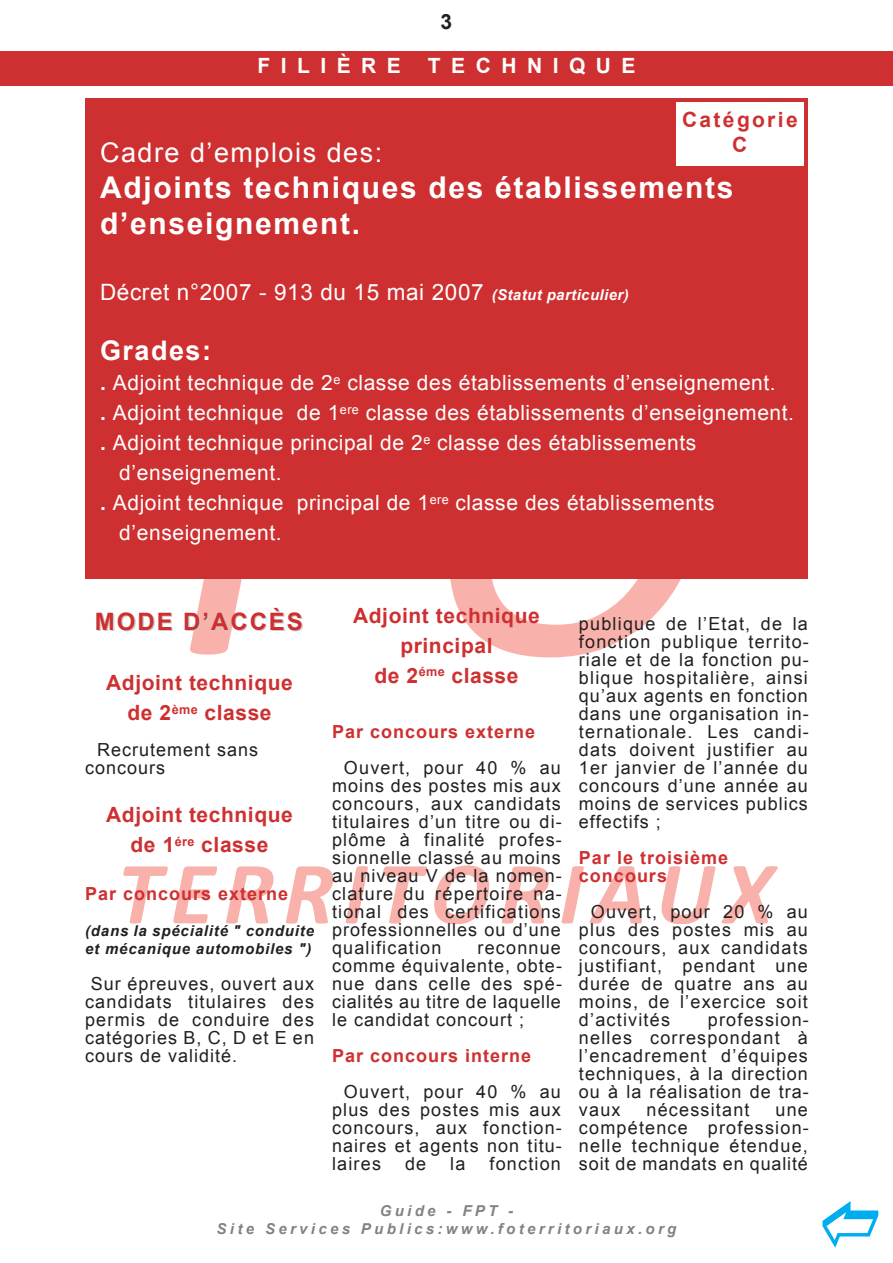
<style>
.page{position:relative;width:893px;height:1263px;background:#fff}
.page>*{position:absolute;margin:0;border:0;box-sizing:border-box;transform-origin:0 0}
.t1{font:700 30px/36px "Arial";letter-spacing:.055em;color:#fff}
.t2{font:27px "Arial";letter-spacing:.055em;color:#fff}
.t3{font:700 27px "Arial";color:#fff}
.t4{font:700 24px "Arial";letter-spacing:.08em;color:#ce3031}
.t5{font:22.5px "Arial";letter-spacing:.03em;color:#fff}
.t6{font:21px "Arial";letter-spacing:.03em;color:#fff}
.t7{font:700 21px/30px "Arial";letter-spacing:.03em;color:#ce3031;text-align:center}
.t8{font:700 21px "Arial";letter-spacing:.5em;color:#fff}
.t9{font:700 21px "Arial";color:#231f20}
.t10{font:18px/18px "Arial";letter-spacing:.06em;color:#231f20;text-align:justify}
.t11{font:700 18px/18px "Arial";letter-spacing:.055em;color:#ce3031}
.t12{font:italic 700 15px/18px "Arial";letter-spacing:.22em;color:#808285;text-align:center}
.t13{font:italic 700 15px/18px "Arial";letter-spacing:.055em;color:#231f20}
.s1{font-weight:700;font-style:italic;font-size:15px}
.s2{font-weight:700}
</style>
<div class="page">
<div style="left:0;top:51px;width:893px;height:34px;background:#ce3031"></div>
<svg style="left:190px;top:578px;width:519px;height:79px"></svg>
<svg style="left:123px;top:866px;width:210px;height:57px"></svg>
<div style="left:85px;top:98px;width:723px;height:480px;background:#ce3031"></div>
<div style="left:676px;top:102px;width:128px;height:64px;background:#fff"></div>
<p class="t9" style="left:441px;top:10px;width:13px">3</p>
<p class="t8" style="left:257px;top:54px;width:145px">fILIèRE</p>
<p class="t8" style="left:428px;top:54px;width:209px">TEcHNIQUE</p>
<p class="t7" style="left:682px;top:107px;width:117px;line-height:25.2px">catégorie c</p>
<h2 class="t2" style="left:100px;top:138px;width:284px">Cadre d’emplois des:</h2>
<h1 class="t1" style="left:100px;top:170px;width:635px">adjoints techniques des établissements d’enseignement.</h1>
<p class="t5" style="left:100px;top:280px;width:530px">décret n°2007 - 913 du 15 mai 2007 <span class="s1">(Statut particulier)</span></p>
<h2 class="t3" style="left:100px;top:336px;width:113px">Grades:</h2>
<p class="t6" style="left:100px;top:371px;width:677px"><span class="s2">.</span> Adjoint technique de 2<sup>e</sup> classe des établissements d’enseignement.</p>
<p class="t6" style="left:100px;top:401px;width:696px"><span class="s2">.</span> Adjoint technique de 1<sup>ere</sup> classe des établissements d’enseignement.</p>
<p class="t6" style="left:100px;top:431px;width:598px"><span class="s2">.</span> Adjoint technique principal de 2<sup>e</sup> classe des établissements</p>
<p class="t6" style="left:119px;top:461px;width:164px">d’enseignement.</p>
<p class="t6" style="left:100px;top:491px;width:616px"><span class="s2">.</span> Adjoint technique principal de 1<sup>ere</sup> classe des établissements</p>
<p class="t6" style="left:119px;top:521px;width:164px">d’enseignement.</p>
<h3 class="t4" style="left:95px;top:608px;width:209px">ModE d’accès</h3>
<p class="t7" style="left:106px;top:668px;width:188px">adjoint technique de 2<sup>ème</sup> classe</p>
<p class="t10" style="left:85px;top:741px;width:175px;text-indent:12px">Recrutement sans concours</p>
<p class="t7" style="left:106px;top:800px;width:188px">adjoint technique de 1<sup>ére</sup> classe</p>
<p class="t11" style="left:85px;top:885px;width:205px">Par concours externe</p>
<p class="t13" style="left:85px;top:922px;width:230px">(dans la spécialité " conduite et mécanique automobiles ")</p>
<p class="t10" style="left:85px;top:975px;width:230px;text-indent:6px">sur épreuves, ouvert aux candidats titulaires des permis de conduire des catégories B, C, d et E en cours de validité.</p>
<p class="t7" style="left:353px;top:600px;width:188px">adjoint technique principal<br>de 2<sup>éme</sup> classe</p>
<p class="t11" style="left:332px;top:723px;width:205px">Par concours externe</p>
<p class="t10" style="left:332px;top:759px;width:231px;text-indent:12px">Ouvert, pour 40 % au moins des postes mis aux concours, aux candidats titulaires d’un titre ou di&shy;plôme à finalité profes&shy;sionnelle classé au moins au niveau V de la nomen&shy;clature du répertoire na&shy;tional des certifications professionnelles ou d’une qualification</p>
<p class="t10" style="left:332px;top:939px;width:231px;text-indent:145px">reconnue comme équivalente, obte&shy;nue dans celle des spé&shy;cialités au titre de laquelle le candidat concourt ;</p>
<p class="t11" style="left:332px;top:1047px;width:201px">Par concours interne</p>
<p class="t10" style="left:332px;top:1083px;width:231px;text-indent:12px">Ouvert, pour 40 % au plus des postes mis aux concours, aux fonction&shy;naires et agents non titu&shy;laires</p>
<p class="t10" style="left:405px;top:1155px;width:23px">de</p>
<p class="t10" style="left:450px;top:1155px;width:17px">la</p>
<p class="t10" style="left:489px;top:1155px;width:73px">fonction</p>
<p class="t10" style="left:579px;top:615px;width:231px">publique de l’Etat, de la fonction publique territo&shy;riale et de la fonction pu&shy;blique hospitalière, ainsi qu’aux agents en fonction dans une organisation in&shy;ternationale. Les candi&shy;dats doivent justifier au 1er janvier de l’année du concours d’une année au moins de services publics effectifs ;</p>
<p class="t11" style="left:579px;top:849px;width:151px">Par le troisième concours</p>
<p class="t10" style="left:579px;top:903px;width:230px;text-indent:12px">Ouvert, pour 20 % au plus des postes mis au concours, aux candidats justifiant, pendant une durée de quatre ans au moins, de l’exercice soit d’activités</p>
<p class="t10" style="left:579px;top:1011px;width:231px;text-indent:129px">profession&shy;nelles correspondant à l’encadrement d’équipes techniques, à la direction ou à la réalisation de tra&shy;vaux</p>
<p class="t10" style="left:646px;top:1101px;width:105px">nécessitant</p>
<p class="t10" style="left:579px;top:1101px;width:231px;text-indent:197px">une compétence profession&shy;nelle technique étendue, soit de mandats en qualité</p>
<p class="t12" style="left:217px;top:1202px;width:461px">Guide - fpt -<br>Site Services publics:www.foterritoriaux.org</p>
</div>
